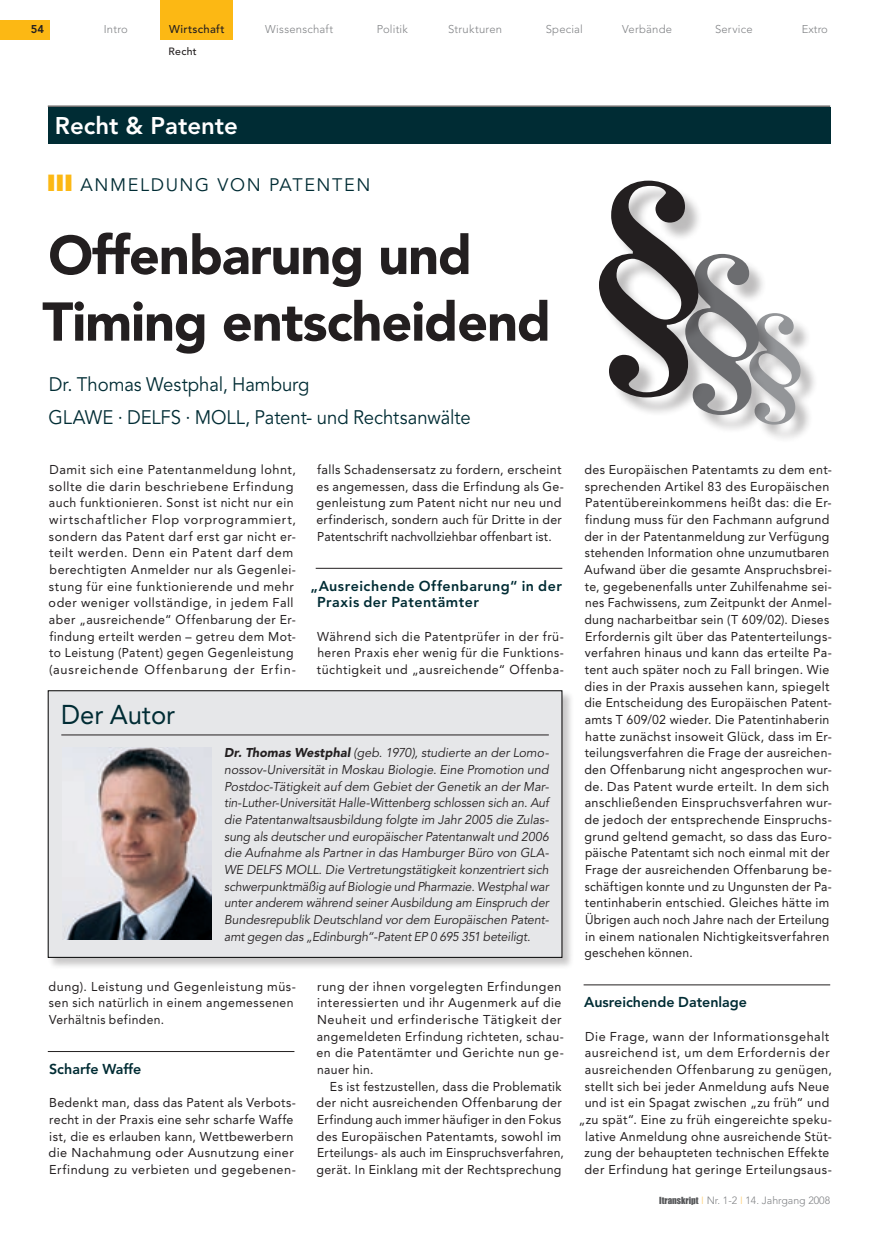
<style>
.page{position:relative;width:895px;height:1234px;background:#fff}
.page>*{position:absolute;margin:0;border:0;box-sizing:border-box;transform-origin:0 0}
.t1{font:700 262.5px "Times";color:#231f20}
.t2{font:900 54px/66.6px "Avenir";letter-spacing:-.02em;color:#231f20}
.t3{font:27px "Avenir";color:#002c34;scale:.95 1}
.t4{font:800 24px "Avenir";color:#fff}
.t5{font:19.5px/33.3px "Avenir";letter-spacing:-.005em;color:#002c34;scale:.95 1}
.t6{font:18px "Avenir";letter-spacing:.09em;color:#002c34}
.t7{font:800 14.25px/16.6px "Avenir";letter-spacing:.03em;color:#002c34}
.t8{font:800 14.25px "Avenir";color:#002c34}
.t9{font:12.75px/16.6px "Avenir";letter-spacing:.03em;color:#231f20}
.t10{font:italic 12.75px/16.6px "Avenir";letter-spacing:-.005em;color:#231f20;text-align:justify}
.t11{font:12.75px/16.6px "Avenir";letter-spacing:.03em;color:#231f20;scale:.96 1}
.t12{font:300 11.25px "Avenir";letter-spacing:.02em;color:#808285}
.t13{font:500 11.25px "Avenir";letter-spacing:.03em;color:#231f20}
.t14{font:800 11.25px "Avenir";color:#231f20}
.t15{font:300 10.5px "Avenir";color:#808285}
.t16{font:500 10.5px "Avenir";letter-spacing:.025em;color:#231f20}
.s1{font-family:"European Pi Three";font-size:24px;color:#fcb814}
.s2{font-weight:900}
.s3{font-family:"Impact";font-weight:400;font-size:9px;color:#57585a}
.s4{color:#fed17b}
</style>
<div class="page">
<div style="left:0;top:20px;width:50px;height:19px;background:#fcb814"></div>
<div style="left:161px;top:0;width:72px;height:39px;background:#fcb814"></div>
<hr style="left:316px;top:568px;width:246px;height:1px;background:#231f20">
<hr style="left:584px;top:984px;width:246px;height:1px;background:#231f20">
<div style="left:48px;top:107px;width:782px;height:37px;background:#002c34"></div>
<hr style="left:48px;top:106px;width:782px;height:1px;background:#231f20">
<div style="left:602px;top:183px;width:293px;height:469px;background:#231f20;opacity:.3"></div>
<div style="left:47px;top:689px;width:533px;height:286px;background:#231f20;opacity:.25"></div>
<div style="left:48px;top:690px;width:514px;height:267px;background:#e6e7e9"></div>
<hr style="left:61px;top:734px;width:488px;height:1px;background:#231f20">
<img style="left:64px;top:747px;width:147px;height:192px">
<hr style="left:48px;top:1050px;width:246px;height:1px;background:#231f20">
<p class="t14" style="left:31px;top:22px;width:15px">54</p>
<p class="t12" style="left:104px;top:22px;width:26px">Intro</p>
<p class="t13" style="left:169px;top:22px;width:57px">Wirtschaft</p>
<p class="t12" style="left:265px;top:22px;width:70px">Wissenschaft</p>
<p class="t12" style="left:377px;top:22px;width:33px">Politik</p>
<p class="t12" style="left:448px;top:22px;width:55px">Strukturen</p>
<p class="t12" style="left:546px;top:22px;width:39px">Special</p>
<p class="t12" style="left:622px;top:22px;width:51px">Verbände</p>
<p class="t12" style="left:715px;top:22px;width:39px">Service</p>
<p class="t12" style="left:802px;top:22px;width:28px">Extro</p>
<p class="t16" style="left:169px;top:45px;width:30px">Recht</p>
<h3 class="t4" style="left:55px;top:111px;width:185px">Recht &amp; Patente</h3>
<h3 class="t6" style="left:48px;top:174px;width:105px"><span class="s1">LLL</span> Anmeldu</h3>
<h3 class="t6" style="left:180px;top:174px;width:192px">ng vo n Patenten</h3>
<h2 class="t2" style="left:42px;top:221px;width:510px">Offenbarung und<br>Timing entscheidend</h2>
<h3 class="t5" style="left:49px;top:368px;width:446px">Dr. Thomas Westphal, Hamburg<br>GLAWE · DELFS · M OLL, Patent- und Rechtsanwälte</h3>
<p class="t9" style="left:49px;top:461px;width:249px">Damit sich eine Patentanmeldung lohnt, sollte die darin beschriebene Erfindung auch funktionieren. Sonst ist nicht nur ein wirtschaftlicher Flop vorprogrammiert, sondern das Patent darf erst gar nicht er&shy;teilt werden. Denn ein Patent darf dem berechtigten Anmelder nur als Gegenlei&shy;stung für eine funktionierende und mehr oder weniger vollständige, in jedem Fall aber „ausreichende“ Offenbarung der Er&shy;findung erteilt werden – getreu dem Mot&shy;to Leistung (Patent) gegen Gegenleistung (ausreichende Offenbarung der Erfin-</p>
<p class="t9" style="left:317px;top:461px;width:249px">falls Schadensersatz zu fordern, erscheint es angemessen, dass die Erfindung als Ge&shy;genleistung zum Patent nicht nur neu und erfinderisch, sondern auch für Dritte in der Patentschrift nachvollziehbar offenbart ist.</p>
<p class="t7" style="left:317px;top:577px;width:246px;text-indent:-7px">„Ausreichende Offenbarung“ in der<br>Praxis der Patentämter</p>
<p class="t9" style="left:317px;top:627px;width:249px;text-align:justify">Während sich die Patentprüfer in der frü&shy;heren Praxis eher wenig für die Funktions&shy;tüchtigkeit und „ausreichende“ Offenba-</p>
<h3 class="t3" style="left:61px;top:698px;width:121px">Der Autor</h3>
<p class="t10" style="left:224px;top:744px;width:326px"><span class="s2">Dr. Thomas Westphal</span> (geb. 1970), studierte an der Lomo&shy;nossov-Universität in Moskau Biologie. Eine Promotion und Postdoc-Tätigkeit auf dem Gebiet der Genetik an der Mar&shy;tin-Luther-Universität Halle-Wittenberg schlossen sich an. Auf die Patentanwaltsausbildung folgte im Jahr 2005 die Zulas&shy;sung als deutscher und europäischer Patentanwalt und 2006 die Aufnahme als Partner in das Hamburger Büro von GLA-WE DELFS MOLL. Die Vertretungstätigkeit konzentriert sich schwerpunktmäßig auf Biologie und Pharmazie. Westphal war unter anderem während seiner Ausbildung am Einspruch der Bundesrepublik Deutschland vor dem Europäischen Patent&shy;amt gegen das „Edinburgh“-Patent EP 0 695 351 beteiligt.</p>
<p class="t9" style="left:49px;top:977px;width:249px">dung). Leistung und Gegenleistung müs&shy;sen sich natürlich in einem angemessenen<br>Verhältnis befinden.</p>
<p class="t8" style="left:49px;top:1060px;width:94px">Scharfe Waffe</p>
<p class="t9" style="left:49px;top:1094px;width:249px">Bedenkt man, dass das Patent als Verbots&shy;recht in der Praxis eine sehr scharfe Waffe ist, die es erlauben kann, Wettbewerbern die Nachahmung oder Ausnutzung einer Erfindung zu verbieten und gegebenen-</p>
<p class="t9" style="left:317px;top:977px;width:249px">rung der ihnen vorgelegten Erfindungen interessierten und ihr Augenmerk auf die Neuheit und erfinderische Tätigkeit der angemeldeten Erfindung richteten, schau&shy;en die Patentämter und Gerichte nun ge&shy;nauer hin.</p>
<p class="t11" style="left:317px;top:1077px;width:259px;text-indent:13px">Es ist festzustellen, dass die Problematik der nicht ausreichenden Offenbarung der Erfindung auch immer häufiger in den Fokus des Europäischen Patentamts, sowohl im Erteilungs- als auch im Einspruchsverfahren, gerät. In Einklang mit der Rechtsprechung</p>
<h1 class="t1" style="left:584px;top:20px;width:227px">§<sub>§</sub><sub>§</sub></h1>
<p class="t9" style="left:584px;top:461px;width:249px">des Europäischen Patentamts zu dem ent&shy;sprechenden Artikel 83 des Europäischen Patentübereinkommens heißt das: die Er&shy;findung muss für den Fachmann aufgrund der in der Patentanmeldung zur Verfügung stehenden Information ohne unzumutbaren Aufwand über die gesamte Anspruchsbrei&shy;te, gegebenenfalls unter Zuhilfenahme sei&shy;nes Fachwissens, zum Zeitpunkt der Anmel&shy;dung nacharbeitbar sein (T 609/02). Dieses Erfordernis gilt über das Patenterteilungs&shy;verfahren hinaus und kann das erteilte Pa&shy;tent auch später noch zu Fall bringen. Wie dies in der Praxis aussehen kann, spiegelt die Entscheidung des Europäischen Patent&shy;amts T 609/02 wieder. Die Patentinhaberin hatte zunächst insoweit Glück, dass im Er&shy;teilungsverfahren die Frage der ausreichen&shy;den Offenbarung nicht angesprochen wur&shy;de. Das Patent wurde erteilt. In dem sich anschließenden Einspruchsverfahren wur&shy;de jedoch der entsprechende Einspruchs&shy;grund geltend gemacht, so dass das Euro&shy;päische Patentamt sich noch einmal mit der Frage der ausreichenden Offenbarung be&shy;schäftigen konnte und zu Ungunsten der Pa&shy;tentinhaberin entschied. Gleiches hätte im Übrigen auch noch Jahre nach der Erteilung in einem nationalen Nichtigkeitsverfahren geschehen können.</p>
<p class="t8" style="left:584px;top:993px;width:165px">Ausreichende Datenlage</p>
<p class="t9" style="left:579px;top:1027px;width:255px;text-align:center">Die Frage, wann der Informationsgehalt ausreichend ist, um dem Erfordernis der ausreichenden Offenbarung zu genügen, stellt sich bei jeder Anmeldung aufs Neue und ist ein Spagat zwischen „zu früh“ und „zu spät“. Eine zu früh eingereichte speku&shy;lative Anmeldung ohne ausreichende Stüt&shy;zung der behaupteten technischen Effekte der Erfindung hat geringe Erteilungsaus-</p>
<p class="t15" style="left:659px;top:1194px;width:173px"><span class="s3">Itranskript</span> <span class="s4">I</span> Nr. 1-2 <span class="s4">I</span> 14. Jahrgang 2008</p>
</div>
